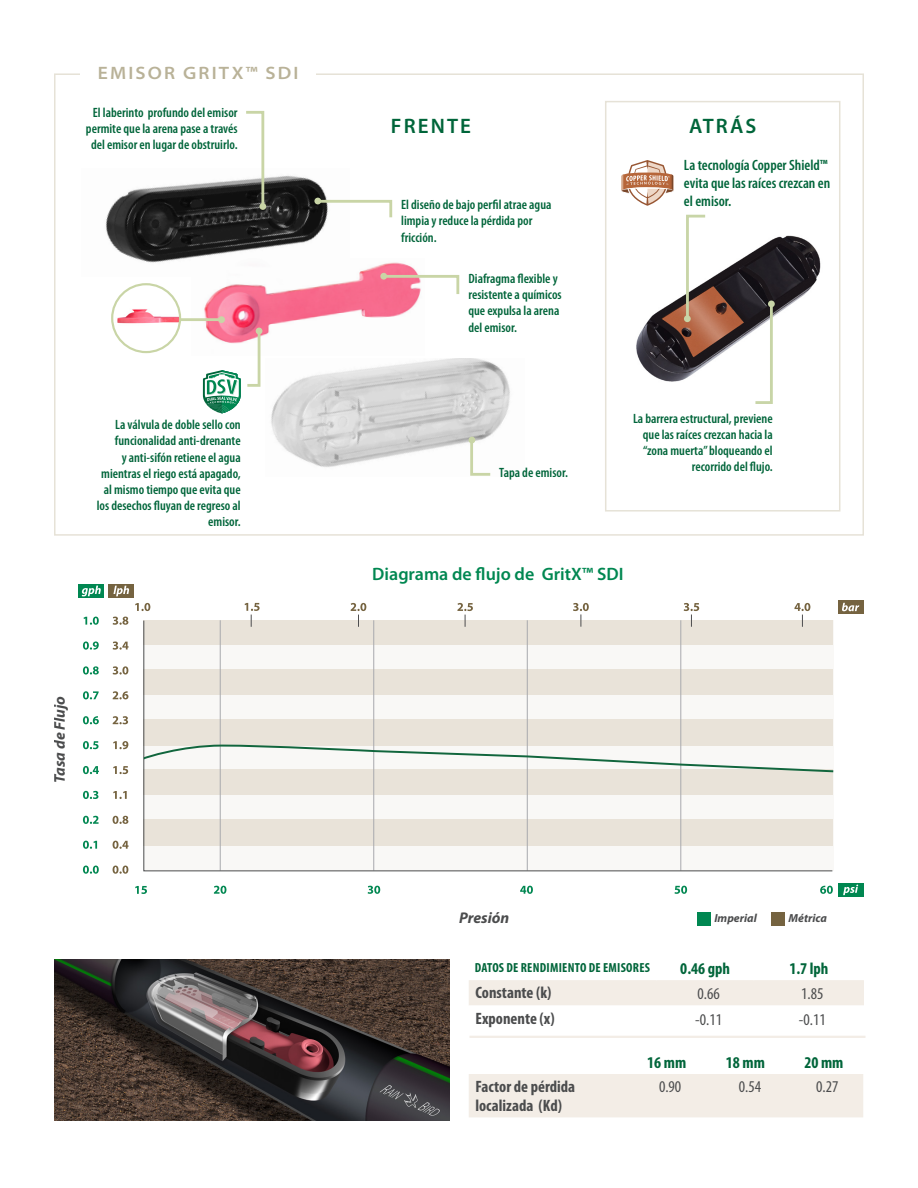
<style>
.page{position:relative;width:918px;height:1188px;background:#fff}
.page>*{position:absolute;margin:0;border:0;box-sizing:border-box;transform-origin:0 0}
.N_A{font:600 21px "Myriad Pro";letter-spacing:.1em;color:#00653a}
.t1{font:600 18px "Myriad Pro";color:#008751}
.Grey_Subhead{font:600 semi-expanded 18px "Myriad Pro";letter-spacing:.12em;color:#b9b298}
.Part_Label{font:700 condensed 16.5px "Myriad Pro";color:#4b4c4d}
.Part_Label-2{font:condensed 16.5px "Myriad Pro";color:#4b4c4d}
.Part_Label-3{font:700 condensed 16.5px "Myriad Pro";color:#00653a}
.t2{font:italic 700 15.6px "Myriad Pro";color:#4b4c4d}
.Callout_Label{font:600 condensed 15px/18px "Myriad Pro";color:#00653a}
.Callout_Label-2{font:600 condensed 13.5px/16.2px "Myriad Pro";color:#00653a;text-align:right}
.Part_Label-4{font:700 condensed 13.2px "Myriad Pro";letter-spacing:.02em;color:#00653a}
.t3{font:italic 700 11.7px "Myriad Pro";color:#4b4c4d}
</style>
<div class="page">
<img style="left:636px;top:214px;width:205px;height:173px">
<div style="left:605px;top:101px;width:235px;height:411px;border:2px solid #e6e2d7"></div>
<div style="left:469px;top:980px;width:395px;height:25px;background:#f3ede6"></div>
<div style="left:469px;top:1074px;width:394px;height:43px;background:#f3ede6"></div>
<hr style="left:470px;top:1036px;width:396px;height:2px;background:#f3ede6">
<svg style="left:621px;top:160px;width:53px;height:46px"></svg>
<svg style="left:685px;top:214px;width:23px;height:106px"></svg>
<div style="left:684px;top:315px;width:7px;height:7px;background:#c8d5a7;border-radius:50%"></div>
<div style="left:768px;top:301px;width:7px;height:6px;background:#c8d5a7;border-radius:50%"></div>
<svg style="left:753px;top:304px;width:21px;height:100px"></svg>
<img style="left:54px;top:959px;width:396px;height:161px">
<img style="left:271px;top:359px;width:239px;height:108px">
<img style="left:105px;top:175px;width:222px;height:88px">
<img style="left:192px;top:259px;width:227px;height:77px">
<svg style="left:243px;top:111px;width:23px;height:100px"></svg>
<div style="left:218px;top:316px;width:7px;height:7px;background:#c9d5a6;border-radius:50%"></div>
<hr style="left:150px;top:318px;width:70px;height:3px;background:#c9d5a6">
<img style="left:112px;top:284px;width:68px;height:68px;border-radius:34px">
<div style="left:111px;top:283px;width:70px;height:70px;border:2px solid #c9d5a6;border-radius:50%"></div>
<svg style="left:203px;top:328px;width:59px;height:86px"></svg>
<svg style="left:469px;top:435px;width:24px;height:41px"></svg>
<svg style="left:384px;top:274px;width:76px;height:23px"></svg>
<div style="left:380px;top:273px;width:7px;height:7px;background:#c9d5a6;border-radius:50%"></div>
<svg style="left:315px;top:198px;width:78px;height:22px"></svg>
<div style="left:314px;top:198px;width:7px;height:6px;background:#c9d5a6;border-radius:50%"></div>
<svg style="left:135px;top:886px;width:12px;height:8px"></svg>
<svg style="left:135px;top:603px;width:15px;height:8px"></svg>
<svg style="left:214px;top:886px;width:12px;height:8px"></svg>
<svg style="left:368px;top:886px;width:12px;height:8px"></svg>
<svg style="left:520px;top:886px;width:13px;height:8px"></svg>
<svg style="left:675px;top:886px;width:12px;height:8px"></svg>
<svg style="left:820px;top:886px;width:13px;height:8px"></svg>
<svg style="left:83px;top:866px;width:16px;height:8px"></svg>
<svg style="left:113px;top:866px;width:15px;height:8px"></svg>
<svg style="left:83px;top:841px;width:14px;height:8px"></svg>
<svg style="left:113px;top:841px;width:16px;height:8px"></svg>
<svg style="left:83px;top:816px;width:16px;height:8px"></svg>
<svg style="left:113px;top:816px;width:15px;height:8px"></svg>
<svg style="left:83px;top:791px;width:15px;height:8px"></svg>
<svg style="left:113px;top:791px;width:14px;height:8px"></svg>
<svg style="left:83px;top:766px;width:16px;height:8px"></svg>
<svg style="left:113px;top:766px;width:15px;height:8px"></svg>
<svg style="left:83px;top:741px;width:16px;height:8px"></svg>
<svg style="left:113px;top:741px;width:15px;height:8px"></svg>
<svg style="left:83px;top:716px;width:16px;height:8px"></svg>
<svg style="left:113px;top:716px;width:15px;height:8px"></svg>
<svg style="left:83px;top:691px;width:16px;height:8px"></svg>
<svg style="left:113px;top:691px;width:15px;height:8px"></svg>
<svg style="left:83px;top:666px;width:16px;height:9px"></svg>
<svg style="left:113px;top:666px;width:15px;height:9px"></svg>
<svg style="left:83px;top:641px;width:16px;height:9px"></svg>
<svg style="left:113px;top:641px;width:16px;height:9px"></svg>
<svg style="left:84px;top:617px;width:15px;height:8px"></svg>
<svg style="left:113px;top:617px;width:15px;height:8px"></svg>
<svg style="left:143px;top:620px;width:690px;height:252px"></svg>
<svg style="left:144px;top:745px;width:689px;height:27px"></svg>
<div style="left:771px;top:912px;width:13px;height:13px;background:#756340"></div>
<div style="left:698px;top:912px;width:13px;height:13px;background:#008751"></div>
<div style="left:838px;top:883px;width:26px;height:13px;background:#008751"></div>
<svg style="left:843px;top:885px;width:15px;height:10px"></svg>
<div style="left:838px;top:601px;width:26px;height:13px;background:#756340"></div>
<svg style="left:842px;top:603px;width:17px;height:8px"></svg>
<div style="left:78px;top:585px;width:26px;height:13px;background:#008751"></div>
<svg style="left:82px;top:586px;width:19px;height:10px"></svg>
<div style="left:108px;top:585px;width:26px;height:13px;background:#756340"></div>
<svg style="left:113px;top:586px;width:16px;height:10px"></svg>
<svg style="left:245px;top:603px;width:15px;height:24px"></svg>
<svg style="left:351px;top:603px;width:15px;height:24px"></svg>
<svg style="left:573px;top:603px;width:16px;height:24px"></svg>
<svg style="left:794px;top:603px;width:16px;height:24px"></svg>
<svg style="left:684px;top:603px;width:15px;height:24px"></svg>
<svg style="left:457px;top:603px;width:16px;height:24px"></svg>
<p class="Grey_Subhead" style="left:98px;top:62px;width:202px">EMISOR GRITX™ SDI</p>
<p class="Callout_Label-2" style="left:86px;top:104px;width:153px;text-align:center">El laberinto profundo del emisor permite que la arena pase a través del emisor en lugar de obstruirlo.</p>
<p class="Callout_Label-2" style="left:97px;top:417px;width:145px">La válvula de doble sello con funcionalidad anti-drenante<br>y anti-sifón retiene el agua mientras el riego está apagado, al mismo tiempo que evita que los desechos fluyan de regreso al emisor.</p>
<p class="t2" style="left:50px;top:783px;width:88px;rotate:-90deg">Tasa de Flujo</p>
<p class="N_A" style="left:391px;top:112px;width:81px">FRENTE</p>
<p class="N_A" style="left:689px;top:112px;width:69px">ATRÁS</p>
<p class="Callout_Label-2" style="left:401px;top:197px;width:152px;text-align:left">El diseño de bajo perfil atrae agua limpia y reduce la pérdida por fricción.</p>
<p class="Callout_Label-2" style="left:468px;top:271px;width:95px;text-align:left">Diafragma flexible y resistente a químicos que expulsa la arena del emisor.</p>
<p class="Callout_Label-2" style="left:499px;top:465px;width:70px">Tapa de emisor.</p>
<p class="Callout_Label" style="left:684px;top:156px;width:148px">La tecnología Copper Shield™ evita que las raíces crezcan en el emisor.</p>
<p class="Callout_Label-2" style="left:633px;top:410px;width:141px">La barrera estructural, previene que las raíces crezcan hacia la “zona muerta” bloqueando el recorrido del flujo.</p>
<p class="t1" style="left:372px;top:562px;width:253px">Diagrama de flujo de GritX™ SDI</p>
<p class="t2" style="left:459px;top:908px;width:52px">Presión</p>
<p class="t3" style="left:714px;top:910px;width:44px">Imperial</p>
<p class="t3" style="left:789px;top:910px;width:40px">Métrica</p>
<p class="Part_Label-4" style="left:475px;top:959px;width:177px">DATOS DE RENDIMIENTO DE EMISORES</p>
<p class="Part_Label-3" style="left:680px;top:958px;width:51px">0.46 gph</p>
<p class="Part_Label-3" style="left:789px;top:958px;width:41px">1.7 lph</p>
<p class="Part_Label" style="left:476px;top:982px;width:77px">Constante (k)</p>
<p class="Part_Label-2" style="left:697px;top:984px;width:24px">0.66</p>
<p class="Part_Label-2" style="left:801px;top:984px;width:24px">1.85</p>
<p class="Part_Label" style="left:475px;top:1008px;width:81px">Exponente (x)</p>
<p class="Part_Label-2" style="left:695px;top:1010px;width:28px">-0.11</p>
<p class="Part_Label-2" style="left:799px;top:1010px;width:28px">-0.11</p>
<p class="Part_Label-3" style="left:647px;top:1052px;width:41px">16 mm</p>
<p class="Part_Label-3" style="left:726px;top:1052px;width:41px">18 mm</p>
<p class="Part_Label-3" style="left:804px;top:1052px;width:41px">20 mm</p>
<p class="Part_Label" style="left:476px;top:1076px;width:101px">Factor de pérdida</p>
<p class="Part_Label" style="left:476px;top:1096px;width:88px">localizada (Kd)</p>
<p class="Part_Label-2" style="left:659px;top:1078px;width:24px">0.90</p>
<p class="Part_Label-2" style="left:739px;top:1078px;width:24px">0.54</p>
<p class="Part_Label-2" style="left:816px;top:1078px;width:24px">0.27</p>
</div>
